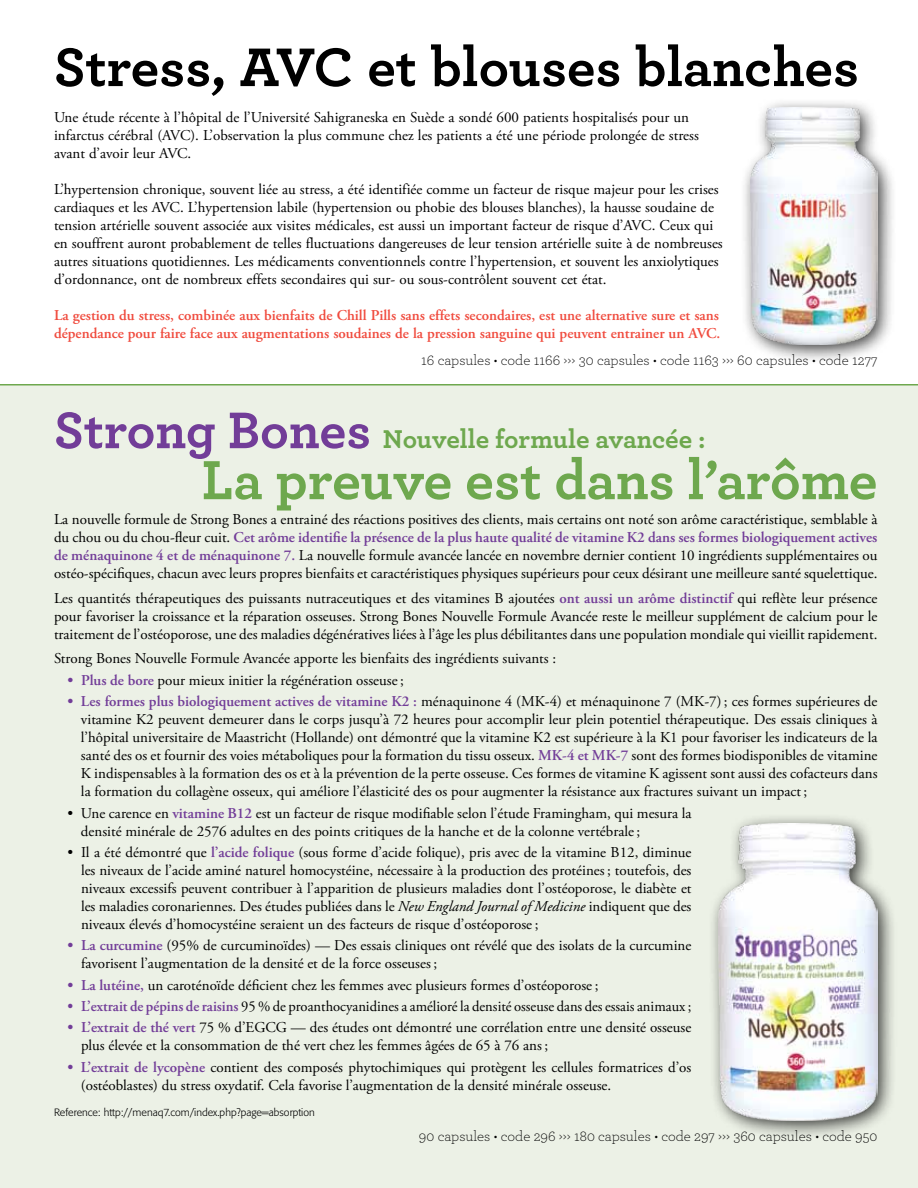
<style>
.page{position:relative;width:918px;height:1188px;background:#fff}
.page>*{position:absolute;margin:0;border:0;box-sizing:border-box;transform-origin:0 0}
.t1{font:700 57.75px "Archer";color:#6ea84e}
.t2{font:700 57px "Archer";color:#000}
.t3{font:700 27px "Archer";color:#6ea84e}
.t4{font:15px/18px "Adobe Garamond Pro";color:#000}
.t5{font:600 15px/18px "Adobe Garamond Pro";color:#f04b3e}
.t6{font:300 15px "Archer";color:#000}
.t7{font:300 10.5px "Formata";color:#000}
.s1{font-size:54px;color:#723d98}
.s2{font-weight:600;color:#723d98}
.s3{font-style:italic}
</style>
<div class="page">
<div style="left:0;top:385px;width:918px;height:803px;background:#ecf1e6"></div>
<div style="left:740px;top:98px;width:157px;height:266px;background:#000;opacity:.75"></div>
<img style="left:750px;top:108px;width:128px;height:236px">
<div style="left:708px;top:813px;width:190px;height:327px;background:#000;opacity:.75"></div>
<img style="left:718px;top:824px;width:160px;height:296px">
<hr style="left:0;top:384px;width:918px;height:2px;background:#6ea84e">
<h2 class="t2" style="left:54px;top:22px;width:807px">Stress, AVC et blouses blanches</h2>
<p class="t4" style="left:54px;top:109px;width:646px">Une étude récente à l’hôpital de l’Université Sahigraneska en Suède a sondé 600 patients hospitalisés pour un infarctus cérébral (AVC). L’observation la plus commune chez les patients a été une période prolongée de stress avant d’avoir leur AVC.</p>
<p class="t4" style="left:54px;top:181px;width:670px">L’hypertension chronique, souvent liée au stress, a été identifiée comme un facteur de risque majeur pour les crises cardiaques et les AVC. L’hypertension labile (hypertension ou phobie des blouses blanches), la hausse soudaine de tension artérielle souvent associée aux visites médicales, est aussi un important facteur de risque d’AVC. Ceux qui en souffrent auront probablement de telles fluctuations dangereuses de leur tension artérielle suite à de nombreuses autres situations quotidiennes. Les médicaments conventionnels contre l’hypertension, et souvent les anxiolytiques d’ordonnance, ont de nombreux effets secondaires qui sur- ou sous-contrôlent souvent cet état.</p>
<p class="t5" style="left:54px;top:307px;width:668px">La gestion du stress, combinée aux bienfaits de Chill Pills sans effets secondaires, est une alternative sure et sans dépendance pour faire face aux augmentations soudaines de la pression sanguine qui peuvent entrainer un AVC.</p>
<p class="t6" style="left:421px;top:350px;width:458px">16 capsules • code 1166 ››› 30 capsules • code 1163 ››› 60 capsules • code 1277</p>
<h3 class="t3" style="left:54px;top:418px;width:653px"><span class="s1">Strong Bones</span> Nouvelle formule avancée :</h3>
<h1 class="t1" style="left:202px;top:434px;width:677px">La preuve est dans l’arôme</h1>
<p class="t4" style="left:54px;top:511px;width:825px;text-align:justify">La nouvelle formule de Strong Bones a entrainé des réactions positives des clients, mais certains ont noté son arôme caractéristique, semblable à du chou ou du chou-fleur cuit. <span class="s2">Cet arôme identifie la présence de la plus haute qualité de vitamine K2 dans ses formes biologiquement actives de ménaquinone 4 et de ménaquinone 7.</span> La nouvelle formule avancée lancée en novembre dernier contient 10 ingrédients supplémentaires ou ostéo-spécifiques, chacun avec leurs propres bienfaits et caractéristiques physiques supérieurs pour ceux désirant une meilleure santé squelettique.</p>
<p class="t4" style="left:54px;top:589px;width:825px;text-align:justify">Les quantités thérapeutiques des puissants nutraceutiques et des vitamines B ajoutées <span class="s2">ont aussi un arôme distinctif</span> qui reflète leur présence pour favoriser la croissance et la réparation osseuses. Strong Bones Nouvelle Formule Avancée reste le meilleur supplément de calcium pour le traitement de l’ostéoporose, une des maladies dégénératives liées à l’âge les plus débilitantes dans une population mondiale qui vieillit rapidement.</p>
<p class="t4" style="left:54px;top:650px;width:504px">Strong Bones Nouvelle Formule Avancée apporte les bienfaits des ingrédients suivants :</p>
<p class="t4" style="left:68px;top:672px;width:338px"><span class="s2">• Plus de bore</span> pour mieux initier la régénération osseuse ;</p>
<p class="t4" style="left:81px;top:693px;width:798px;text-align:justify;text-indent:-13px"><span class="s2">• Les formes plus biologiquement actives de vitamine K2 :</span> ménaquinone 4 (MK-4) et ménaquinone 7 (MK-7) ; ces formes supérieures de vitamine K2 peuvent demeurer dans le corps jusqu’à 72 heures pour accomplir leur plein potentiel thérapeutique. Des essais cliniques à l’hôpital universitaire de Maastricht (Hollande) ont démontré que la vitamine K2 est supérieure à la K1 pour favoriser les indicateurs de la santé des os et fournir des voies métaboliques pour la formation du tissu osseux. <span class="s2">MK-4 et MK-7</span> sont des formes biodisponibles de vitamine K indispensables à la formation des os et à la prévention de la perte osseuse. Ces formes de vitamine K agissent sont aussi des cofacteurs dans la formation du collagène osseux, qui améliore l’élasticité des os pour augmenter la résistance aux fractures suivant un impact ;</p>
<p class="t4" style="left:81px;top:804px;width:612px;text-indent:-14px">• Une carence en <span class="s2">vitamine B12</span> est un facteur de risque modifiable selon l’étude Framingham, qui mesura la densité minérale de 2576 adultes en des points critiques de la hanche et de la colonne vertébrale ;</p>
<p class="t4" style="left:81px;top:844px;width:612px;text-align:justify;text-indent:-14px">• Il a été démontré que <span class="s2">l’acide folique</span> (sous forme d’acide folique), pris avec de la vitamine B12, diminue les niveaux de l’acide aminé naturel homocystéine, nécessaire à la production des protéines ; toutefois, des niveaux excessifs peuvent contribuer à l’apparition de plusieurs maladies dont l’ostéoporose, le diabète et les maladies coronariennes. Des études publiées dans le <span class="s3">New England Journal of Medicine</span> indiquent que des niveaux élevés d’homocystéine seraient un des facteurs de risque d’ostéoporose ;</p>
<p class="t4" style="left:81px;top:937px;width:612px;text-indent:-14px"><span class="s2">• La curcumine</span> (95% de curcuminoïdes) — Des essais cliniques ont révélé que des isolats de la curcumine favorisent l’augmentation de la densité et de la force osseuses ;</p>
<p class="t4" style="left:68px;top:976px;width:532px"><span class="s2">• La lutéine,</span> un caroténoïde déficient chez les femmes avec plusieurs formes d’ostéoporose ;</p>
<p class="t4" style="left:68px;top:998px;width:625px"><span class="s2">• L’extrait de pépins de raisins</span> 95 % de proanthocyanidines a amélioré la densité osseuse dans des essais animaux ;</p>
<p class="t4" style="left:81px;top:1019px;width:612px;text-indent:-14px"><span class="s2">• L’extrait de thé vert</span> 75 % d’EGCG — des études ont démontré une corrélation entre une densité osseuse plus élevée et la consommation de thé vert chez les femmes âgées de 65 à 76 ans ;</p>
<p class="t4" style="left:81px;top:1059px;width:612px;text-indent:-14px"><span class="s2">• L’extrait de lycopène</span> contient des composés phytochimiques qui protègent les cellules formatrices d’os (ostéoblastes) du stress oxydatif. Cela favorise l’augmentation de la densité minérale osseuse.</p>
<p class="t7" style="left:54px;top:1106px;width:262px">Reference: http://menaq7.com/index.php?page=absorption</p>
<p class="t6" style="left:419px;top:1126px;width:460px">90 capsules • code 296 ››› 180 capsules • code 297 ››› 360 capsules • code 950</p>
</div>
